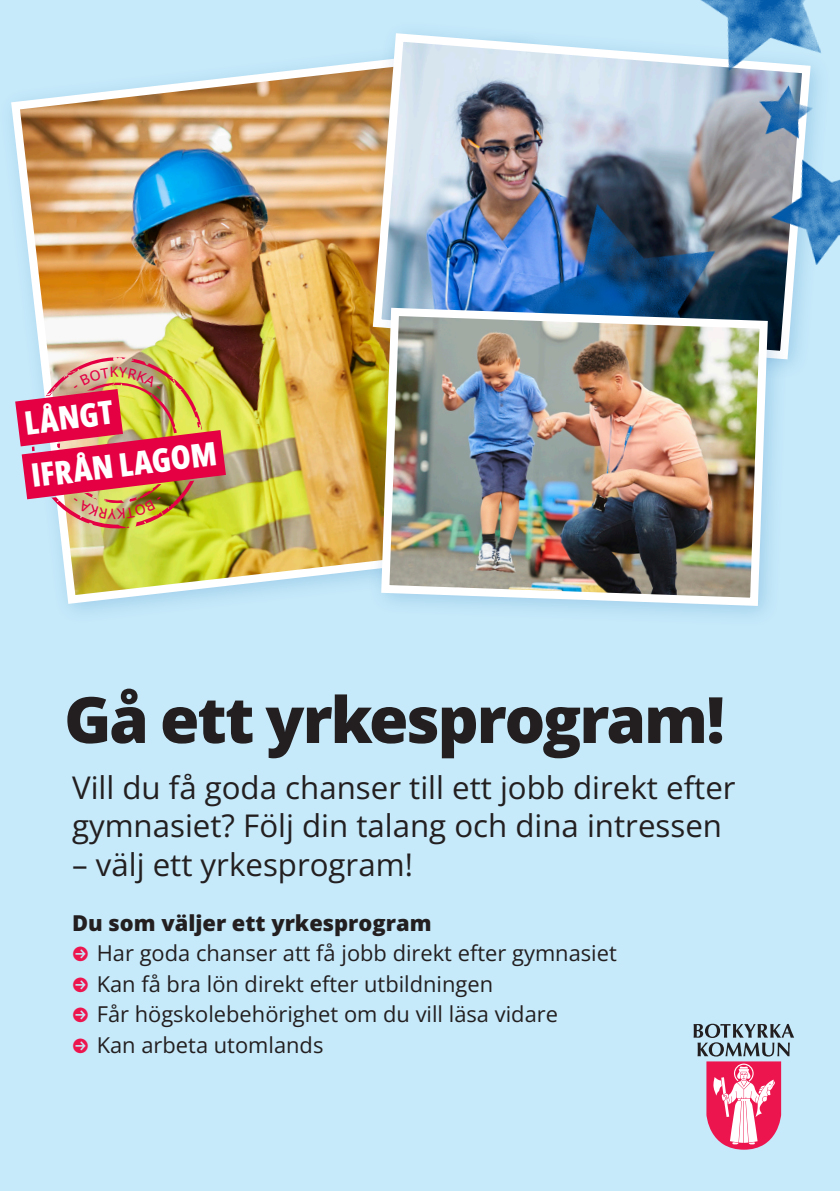
<style>
.page{position:relative;width:840px;height:1191px;background:#fff}
.page>*{position:absolute;margin:0;border:0;box-sizing:border-box;transform-origin:0 0}
.t1{font:800 63.8px "Open Sans";letter-spacing:-.035em;color:#231f20}
.t2{font:800 32.4px/53.2px "Open Sans Condensed";color:#fff}
.t3{font:31.2px/38.4px "Open Sans";color:#231f20}
.t4{font:21.8px "Open Sans";color:#231f20}
.t5{font:800 21.8px "Open Sans";color:#231f20}
.s1{color:#ed154e}
</style>
<div class="page">
<div style="left:0;top:0;width:839px;height:1191px;background:#c6eafa"></div>
<img style="left:700px;top:0;width:139px;height:257px">
<img style="left:11px;top:60px;width:361px;height:552px">
<img style="left:11px;top:349px;width:224px;height:192px">
<img style="left:372px;top:17px;width:451px;height:349px">
<img style="left:367px;top:301px;width:409px;height:315px">
<svg style="left:693px;top:1023px;width:100px;height:126px"></svg>
<img style="left:11px;top:357px;width:262px;height:175px">
<h2 class="t2" style="left:21px;top:395px;width:188px;rotate:-7deg">LÅNGT<br>IFRÅN LAGOM</h2>
<h1 class="t1" style="left:64px;top:676px;width:662px">Gå ett yrkesprogram!</h1>
<h3 class="t3" style="left:72px;top:768px;width:664px">Vill du få goda chanser till ett jobb direkt efter gymnasiet? Följ din talang och dina intressen</h3>
<h3 class="t3" style="left:72px;top:844px;width:342px">– välj ett yrkesprogram!</h3>
<p class="t5" style="left:72px;top:907px;width:361px">Du som väljer ett yrkesprogram</p>
<p class="t4" style="left:72px;top:938px;width:546px"><span class="s1">●</span> Har goda chanser att få jobb direkt efter gymnasiet</p>
<p class="t4" style="left:72px;top:969px;width:422px"><span class="s1">●</span> Kan få bra lön direkt efter utbildningen</p>
<p class="t4" style="left:72px;top:999px;width:487px"><span class="s1">●</span> Får högskolebehörighet om du vill läsa vidare</p>
<p class="t4" style="left:72px;top:1030px;width:253px"><span class="s1">●</span> Kan arbeta utomlands</p>
</div>
